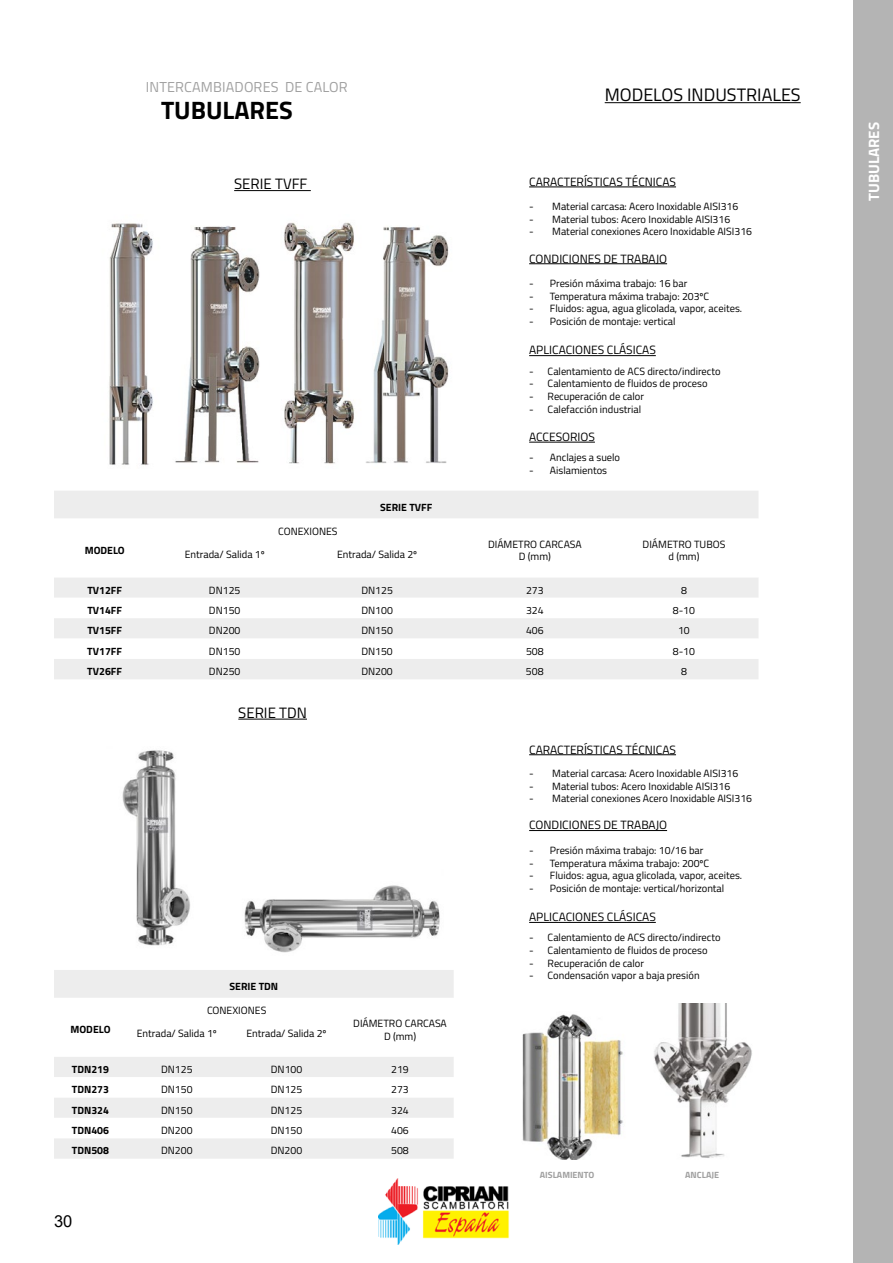
<style>
.page{position:relative;width:893px;height:1263px;background:#fff}
.page>*{position:absolute;margin:0;border:0;box-sizing:border-box;transform-origin:0 0}
.t1{font:700 25.2px "Titillium Web";color:#000}
.t2{font:18px "Titillium Web";color:#000}
.t3{font:16.5px "Arial";color:#000}
.t4{font:15px "Titillium Web";color:#000}
.t5{font:700 15px "Titillium Web";color:#fff}
.t6{font:14.4px "Titillium Web";letter-spacing:.01em;color:#a0a0a0}
.t7{font:12px "Titillium Web";color:#000}
.t8{font:10.5px/12.6px "Titillium Web";color:#000;text-align:center}
.t9{font:700 10.5px "Titillium Web";color:#000}
.t10{font:700 9px "Titillium Web";color:#a0a0a0}
</style>
<div class="page">
<div style="left:853px;top:0;width:40px;height:1263px;background:#b4b4b4"></div>
<img style="left:379px;top:1178px;width:130px;height:66px">
<img style="left:109px;top:223px;width:151px;height:242px">
<hr style="left:529px;top:187px;width:147px;height:1px;background:#000">
<hr style="left:529px;top:263px;width:138px;height:1px;background:#000">
<hr style="left:529px;top:355px;width:127px;height:1px;background:#000">
<hr style="left:605px;top:102px;width:196px;height:1px;background:#000">
<hr style="left:529px;top:442px;width:66px;height:1px;background:#000">
<img style="left:284px;top:222px;width:165px;height:242px">
<hr style="left:234px;top:190px;width:77px;height:1px;background:#000">
<hr style="left:238px;top:719px;width:69px;height:1px;background:#000">
<img style="left:122px;top:750px;width:68px;height:196px">
<hr style="left:529px;top:754px;width:147px;height:1px;background:#000">
<hr style="left:529px;top:830px;width:138px;height:1px;background:#000">
<hr style="left:529px;top:922px;width:127px;height:1px;background:#000">
<img style="left:522px;top:1014px;width:101px;height:145px">
<img style="left:654px;top:1003px;width:98px;height:155px">
<div style="left:54px;top:491px;width:704px;height:188px;background:#ededed"></div>
<svg style="left:54px;top:518px;width:704px;height:59px"></svg>
<svg style="left:54px;top:598px;width:704px;height:61px"></svg>
<img style="left:244px;top:885px;width:196px;height:68px">
<div style="left:54px;top:970px;width:400px;height:189px;background:#ededed"></div>
<svg style="left:54px;top:998px;width:400px;height:59px"></svg>
<svg style="left:54px;top:1077px;width:400px;height:61px"></svg>
<p class="t9" style="left:85px;top:542px;width:42px">MODELO</p>
<h3 class="t6" style="left:146px;top:76px;width:203px">INTERCAMBIADORES DE CALOR</h3>
<h1 class="t1" style="left:161px;top:90px;width:133px">TUBULARES</h1>
<h3 class="t4" style="left:234px;top:173px;width:75px">SERIE TVFF</h3>
<p class="t8" style="left:278px;top:524px;width:61px">CONEXIONES</p>
<p class="t9" style="left:380px;top:499px;width:54px">SERIE TVFF</p>
<h2 class="t2" style="left:605px;top:81px;width:197px">MODELOS INDUSTRIALES</h2>
<p class="t7" style="left:529px;top:173px;width:148px">CARACTERÍSTICAS TÉCNICAS</p>
<p class="t8" style="left:529px;top:200px;width:211px">- Material carcasa: Acero Inoxidable AISI316</p>
<p class="t8" style="left:529px;top:212px;width:203px">- Material tubos: Acero Inoxidable AISI316</p>
<p class="t8" style="left:529px;top:225px;width:224px">- Material conexiones Acero Inoxidable AISI316</p>
<p class="t7" style="left:529px;top:250px;width:139px">CONDICIONES DE TRABAJO</p>
<p class="t8" style="left:529px;top:277px;width:160px">- Presión máxima trabajo: 16 bar</p>
<p class="t8" style="left:529px;top:289px;width:182px">- Temperatura máxima trabajo: 203ºC</p>
<p class="t8" style="left:529px;top:302px;width:214px">- Fluidos: agua, agua glicolada, vapor, aceites.</p>
<p class="t8" style="left:529px;top:314px;width:148px">- Posición de montaje: vertical</p>
<p class="t7" style="left:529px;top:341px;width:128px">APLICACIONES CLÁSICAS</p>
<p class="t8" style="left:529px;top:364px;width:193px">- Calentamiento de ACS directo/indirecto</p>
<p class="t8" style="left:529px;top:377px;width:180px">- Calentamiento de fluidos de proceso</p>
<p class="t8" style="left:529px;top:389px;width:116px">- Recuperación de calor</p>
<p class="t8" style="left:529px;top:402px;width:114px">- Calefacción industrial</p>
<p class="t7" style="left:529px;top:428px;width:67px">ACCESORIOS</p>
<p class="t8" style="left:529px;top:451px;width:93px">- Anclajes a suelo</p>
<p class="t8" style="left:529px;top:463px;width:79px">- Aislamientos</p>
<p class="t8" style="left:488px;top:537px;width:95px">DIÁMETRO CARCASA<br>D (mm)</p>
<p class="t8" style="left:643px;top:537px;width:84px">DIÁMETRO TUBOS</p>
<p class="t8" style="left:185px;top:547px;width:82px">Entrada/ Salida 1º</p>
<p class="t8" style="left:337px;top:547px;width:82px">Entrada/ Salida 2º</p>
<p class="t8" style="left:668px;top:550px;width:32px">d (mm)</p>
<p class="t9" style="left:87px;top:582px;width:36px">TV12FF</p>
<p class="t8" style="left:209px;top:583px;width:33px">DN125</p>
<p class="t8" style="left:361px;top:583px;width:33px">DN125</p>
<p class="t8" style="left:526px;top:583px;width:19px">273</p>
<p class="t8" style="left:681px;top:583px;width:7px">8</p>
<p class="t9" style="left:87px;top:602px;width:36px">TV14FF</p>
<p class="t8" style="left:209px;top:603px;width:33px">DN150</p>
<p class="t8" style="left:361px;top:603px;width:33px">DN100</p>
<p class="t8" style="left:526px;top:603px;width:19px">324</p>
<p class="t8" style="left:673px;top:603px;width:24px">8-10</p>
<p class="t9" style="left:87px;top:623px;width:36px">TV15FF</p>
<p class="t8" style="left:209px;top:624px;width:33px">DN200</p>
<p class="t8" style="left:361px;top:624px;width:33px">DN150</p>
<p class="t8" style="left:526px;top:624px;width:19px">406</p>
<p class="t8" style="left:678px;top:624px;width:13px">10</p>
<p class="t9" style="left:87px;top:643px;width:36px">TV17FF</p>
<p class="t8" style="left:209px;top:644px;width:33px">DN150</p>
<p class="t8" style="left:361px;top:644px;width:33px">DN150</p>
<p class="t8" style="left:526px;top:644px;width:19px">508</p>
<p class="t8" style="left:673px;top:644px;width:24px">8-10</p>
<p class="t9" style="left:87px;top:663px;width:36px">TV26FF</p>
<p class="t8" style="left:209px;top:665px;width:33px">DN250</p>
<p class="t8" style="left:361px;top:665px;width:33px">DN200</p>
<p class="t8" style="left:526px;top:665px;width:19px">508</p>
<p class="t8" style="left:681px;top:665px;width:7px">8</p>
<h3 class="t4" style="left:238px;top:701px;width:70px">SERIE TDN</h3>
<p class="t9" style="left:230px;top:978px;width:50px">SERIE TDN</p>
<p class="t9" style="left:70px;top:1021px;width:42px">MODELO</p>
<p class="t8" style="left:207px;top:1003px;width:61px">CONEXIONES</p>
<p class="t8" style="left:353px;top:1016px;width:95px">DIÁMETRO CARCASA</p>
<p class="t8" style="left:137px;top:1026px;width:82px">Entrada/ Salida 1º</p>
<p class="t8" style="left:246px;top:1026px;width:82px">Entrada/ Salida 2º</p>
<p class="t8" style="left:384px;top:1029px;width:34px">D (mm)</p>
<p class="t9" style="left:72px;top:1061px;width:39px">TDN219</p>
<p class="t8" style="left:161px;top:1062px;width:33px">DN125</p>
<p class="t8" style="left:271px;top:1062px;width:33px">DN100</p>
<p class="t8" style="left:391px;top:1062px;width:19px">219</p>
<p class="t9" style="left:72px;top:1081px;width:39px">TDN273</p>
<p class="t8" style="left:161px;top:1083px;width:33px">DN150</p>
<p class="t8" style="left:271px;top:1083px;width:33px">DN125</p>
<p class="t8" style="left:391px;top:1083px;width:19px">273</p>
<p class="t9" style="left:72px;top:1102px;width:39px">TDN324</p>
<p class="t8" style="left:161px;top:1103px;width:33px">DN150</p>
<p class="t8" style="left:271px;top:1103px;width:33px">DN125</p>
<p class="t8" style="left:391px;top:1103px;width:19px">324</p>
<p class="t9" style="left:72px;top:1122px;width:39px">TDN406</p>
<p class="t8" style="left:161px;top:1123px;width:33px">DN200</p>
<p class="t8" style="left:271px;top:1123px;width:33px">DN150</p>
<p class="t8" style="left:391px;top:1123px;width:19px">406</p>
<p class="t9" style="left:72px;top:1143px;width:39px">TDN508</p>
<p class="t8" style="left:161px;top:1144px;width:33px">DN200</p>
<p class="t8" style="left:271px;top:1144px;width:33px">DN200</p>
<p class="t8" style="left:391px;top:1144px;width:19px">508</p>
<h3 class="t3" style="left:54px;top:1210px;width:20px">30</h3>
<p class="t7" style="left:529px;top:741px;width:148px">CARACTERÍSTICAS TÉCNICAS</p>
<p class="t8" style="left:529px;top:766px;width:211px">- Material carcasa: Acero Inoxidable AISI316</p>
<p class="t8" style="left:529px;top:779px;width:203px">- Material tubos: Acero Inoxidable AISI316</p>
<p class="t8" style="left:529px;top:792px;width:224px">- Material conexiones Acero Inoxidable AISI316</p>
<p class="t7" style="left:529px;top:816px;width:139px">CONDICIONES DE TRABAJO</p>
<p class="t8" style="left:529px;top:843px;width:176px">- Presión máxima trabajo: 10/16 bar</p>
<p class="t8" style="left:529px;top:856px;width:182px">- Temperatura máxima trabajo: 200ºC</p>
<p class="t8" style="left:529px;top:869px;width:214px">- Fluidos: agua, agua glicolada, vapor, aceites.</p>
<p class="t8" style="left:529px;top:881px;width:197px">- Posición de montaje: vertical/horizontal</p>
<p class="t7" style="left:529px;top:908px;width:128px">APLICACIONES CLÁSICAS</p>
<p class="t8" style="left:529px;top:931px;width:193px">- Calentamiento de ACS directo/indirecto</p>
<p class="t8" style="left:529px;top:943px;width:180px">- Calentamiento de fluidos de proceso</p>
<p class="t8" style="left:529px;top:956px;width:116px">- Recuperación de calor</p>
<p class="t8" style="left:529px;top:969px;width:172px">- Condensación vapor a baja presión</p>
<p class="t10" style="left:540px;top:1168px;width:56px">AISLAMIENTO</p>
<p class="t10" style="left:685px;top:1168px;width:35px">ANCLAJE</p>
<h3 class="t5" style="left:862px;top:201px;width:80px;rotate:-90deg">TUBULARES</h3>
</div>
